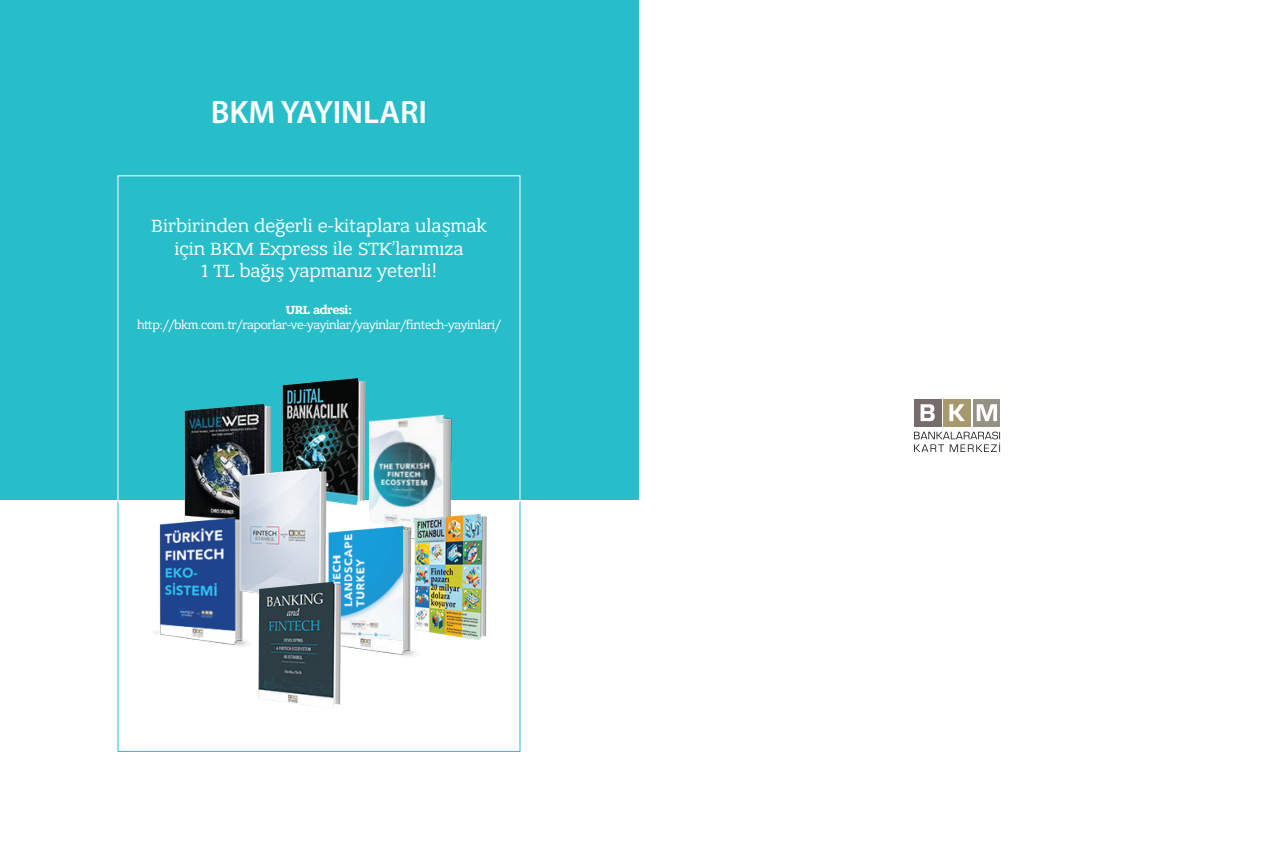
<style>
.page{position:relative;width:1276px;height:851px;background:#fff}
.page>*{position:absolute;margin:0;border:0;box-sizing:border-box;transform-origin:0 0}
.t1{font:600 32.5px "Myriad Pro";color:#fff}
.t2{font:18.75px/22.5px "Bandera Pro";color:#fff;text-align:center}
.t3{font:12.5px/15px "Bandera Pro";letter-spacing:-.025em;color:#fff;text-align:center}
.s1{font-weight:700}
</style>
<div class="page">
<div style="left:0;top:0;width:638px;height:500px;background:#28bec9"></div>
<div style="left:914px;top:399px;width:27px;height:27px;background:#766c6c"></div>
<svg style="left:920px;top:404px;width:14px;height:17px"></svg>
<div style="left:943px;top:399px;width:28px;height:27px;background:#a7996e"></div>
<svg style="left:949px;top:404px;width:16px;height:17px"></svg>
<div style="left:973px;top:399px;width:27px;height:27px;background:#949185"></div>
<svg style="left:976px;top:404px;width:21px;height:17px"></svg>
<svg style="left:914px;top:431px;width:86px;height:21px"></svg>
<img style="left:185px;top:404px;width:86px;height:108px">
<img style="left:283px;top:378px;width:82px;height:127px">
<img style="left:357px;top:410px;width:95px;height:112px">
<img style="left:328px;top:522px;width:88px;height:134px">
<img style="left:154px;top:512px;width:94px;height:134px">
<img style="left:414px;top:513px;width:73px;height:127px">
<img style="left:239px;top:468px;width:87px;height:134px">
<img style="left:258px;top:581px;width:83px;height:126px">
<p class="t1" style="left:211px;top:91px;width:218px">BKM YAYINLARI</p>
<p class="t2" style="left:151px;top:215px;width:337px">Birbirinden değerli e-kitaplara ulaşmak için BKM Express ile STK’larımıza<br>1 TL bağış yapmanız yeterli!</p>
<p class="t3" style="left:137px;top:302px;width:365px"><span class="s1">URL adresi: </span>http://bkm.com.tr/raporlar-ve-yayinlar/yayinlar/fintech-yayinlari/</p>
</div>
